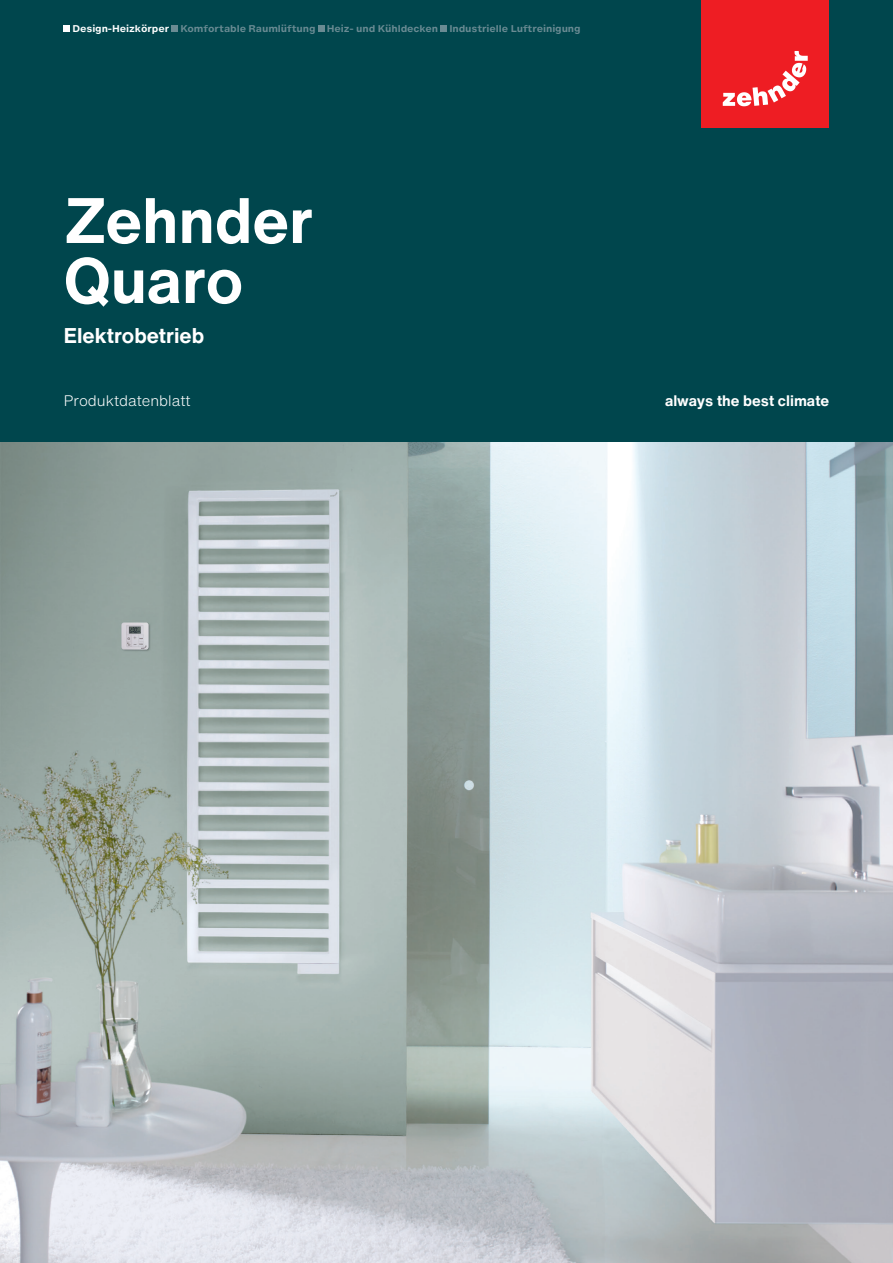
<style>
.page{position:relative;width:893px;height:1263px;background:#fff}
.page>*{position:absolute;margin:0;border:0;box-sizing:border-box;transform-origin:0 0}
.PageTitle{font:700 63px "Helvetica Now Text";color:#fff}
.Operation_Mode{font:700 21px "Helvetica Now Text";color:#fff}
.Claim{font:700 15px "Helvetica Now Text";color:#fff}
.PageSubTitle{font:300 15px "Helvetica Now Text";color:#fff}
.Breadcrumb{font:700 9.3px "Helvetica Now Micro";letter-spacing:-.01em;color:#6a8b93}
.s1{color:#fff}
</style>
<div class="page">
<img style="left:0;top:442px;width:893px;height:821px">
<div style="left:0;top:0;width:893px;height:442px;background:#00464d"></div>
<div style="left:702px;top:0;width:127px;height:128px;background:#ee1d23"></div>
<svg style="left:723px;top:51px;width:85px;height:55px"></svg>
<div style="left:64px;top:25px;width:6px;height:7px;background:#fff"></div>
<div style="left:172px;top:25px;width:6px;height:7px;background:#6a8b93"></div>
<div style="left:318px;top:25px;width:6px;height:7px;background:#6a8b93"></div>
<div style="left:441px;top:25px;width:6px;height:7px;background:#6a8b93"></div>
<p class="Breadcrumb" style="left:73px;top:21px;width:510px"><span class="s1">Design-Heizkörper</span> Komfortable Raumlüftung Heiz- und Kühldecken Industrielle Luftreinigung</p>
<p class="PageTitle" style="left:64px;top:178px;width:251px">Zehnder</p>
<p class="PageTitle" style="left:64px;top:238px;width:181px">Quaro</p>
<p class="Operation_Mode" style="left:64px;top:321px;width:142px">Elektrobetrieb</p>
<p class="PageSubTitle" style="left:64px;top:390px;width:128px">Produktdatenblatt</p>
<p class="Claim" style="left:665px;top:390px;width:166px">always the best climate</p>
</div>
